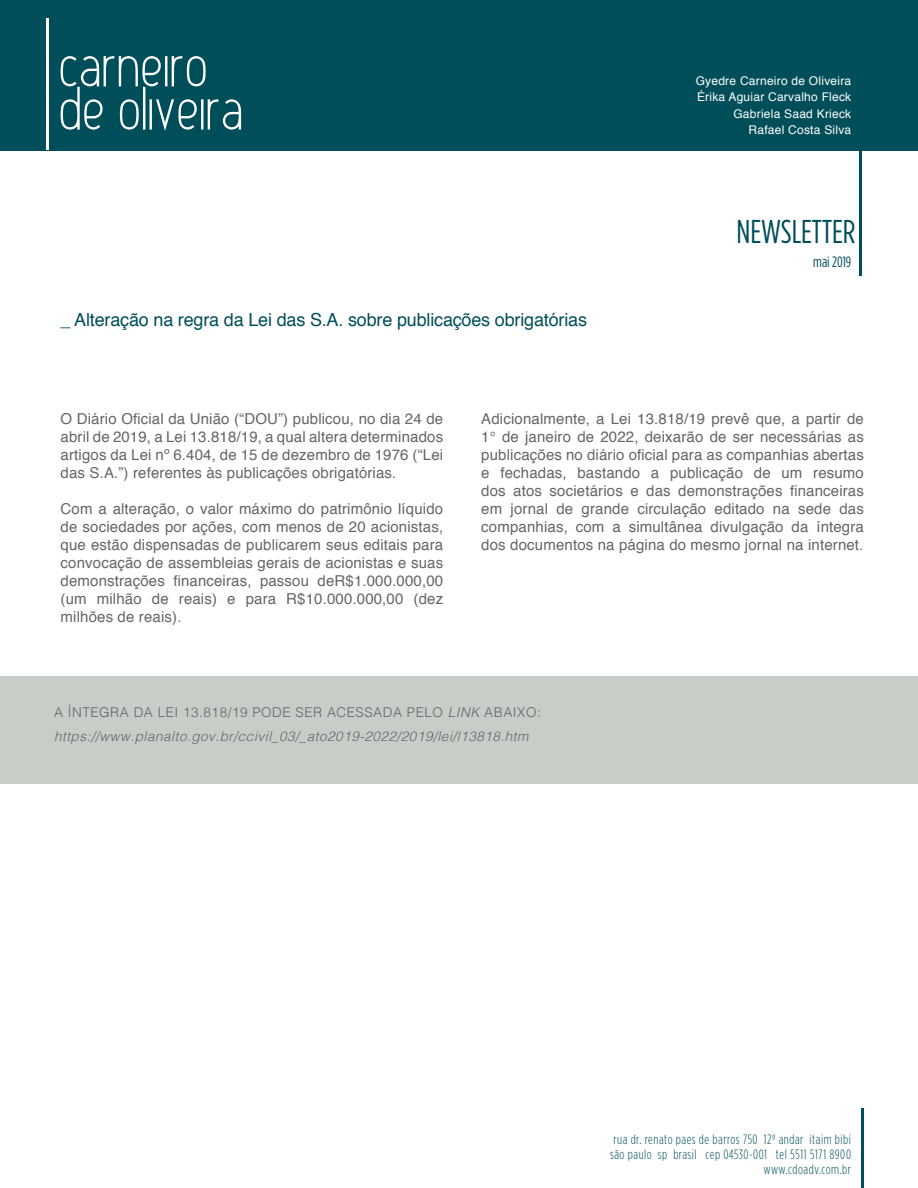
<style>
.page{position:relative;width:918px;height:1188px;background:#fff}
.page>*{position:absolute;margin:0;border:0;box-sizing:border-box;transform-origin:0 0}
.t1{font:33px "Gotham Condensed";color:#004e59}
.t2{font:18px "Helvetica";letter-spacing:-.01em;color:#004e59}
.t3{font:15px/18px "Helvetica";letter-spacing:.01em;color:#636569;text-align:justify}
.t4{font:15px "Gotham Condensed";color:#004e59}
.t5{font:italic 300 13.5px/23.7px "Helvetica";letter-spacing:.04em;color:#636569}
.t6{font:300 13.5px/15px "Gotham Condensed";letter-spacing:.04em;color:#004e59;text-align:right}
.t7{font:12px/16.5px "Helvetica";letter-spacing:.02em;color:#fff;text-align:right}
.s1{font-style:normal}
</style>
<div class="page">
<div style="left:0;top:0;width:918px;height:150px;background:#004e59"></div>
<hr style="left:47px;top:18px;width:2px;height:132px;background:#fff">
<svg style="left:61px;top:56px;width:180px;height:75px"></svg>
<hr style="left:862px;top:1108px;width:2px;height:80px;background:#004e59">
<hr style="left:860px;top:144px;width:2px;height:131px;background:#004e59">
<div style="left:0;top:676px;width:918px;height:107px;background:#c6cec7"></div>
<p class="t7" style="left:696px;top:73px;width:157px">Gyedre Carneiro de Oliveira<br>Érika Aguiar Carvalho Fleck<br>Gabriela Saad Krieck<br>Rafael Costa Silva</p>
<h1 class="t1" style="left:736px;top:213px;width:121px">NEWSLETTER</h1>
<p class="t2" style="left:61px;top:306px;width:528px">_ Alteração na regra da Lei das S.A. sobre publicações obrigatórias</p>
<p class="t4" style="left:813px;top:253px;width:40px">mai 2019</p>
<p class="t3" style="left:61px;top:410px;width:384px">O Diário Oficial da União (“DOU”) publicou, no dia 24 de abril de 2019, a Lei 13.818/19, a qual altera determinados artigos da Lei nº 6.404, de 15 de dezembro de 1976 (“Lei das S.A.”) referentes às publicações obrigatórias.</p>
<p class="t3" style="left:61px;top:500px;width:384px">Com a alteração, o valor máximo do patrimônio líquido de sociedades por ações, com menos de 20 acionistas, que estão dispensadas de publicarem seus editais para convocação de assembleias gerais de acionistas e suas demonstrações financeiras, passou deR$1.000.000,00 (um milhão de reais) e para R$10.000.000,00 (dez milhões de reais).</p>
<p class="t3" style="left:481px;top:410px;width:384px">Adicionalmente, a Lei 13.818/19 prevê que, a partir de 1° de janeiro de 2022, deixarão de ser necessárias as publicações no diário oficial para as companhias abertas e fechadas, bastando a publicação de um resumo dos atos societários e das demonstrações financeiras em jornal de grande circulação editado na sede das companhias, com a simultânea divulgação da íntegra dos documentos na página do mesmo jornal na internet.</p>
<p class="t5" style="left:54px;top:700px;width:488px"><span class="s1">A ÍNTEGRA DA LEI 13.818/19 PODE SER ACESSADA PELO</span> LINK <span class="s1">ABAIXO: </span>https://www.planalto.gov.br/ccivil_03/_ato2019-2022/2019/lei/l13818.htm</p>
<p class="t6" style="left:610px;top:1132px;width:242px">rua dr. renato paes de barros 750 12º andar itaim bibi são paulo sp brasil cep 04530-001 tel 5511 5171 8900 www.cdoadv.com.br</p>
</div>
